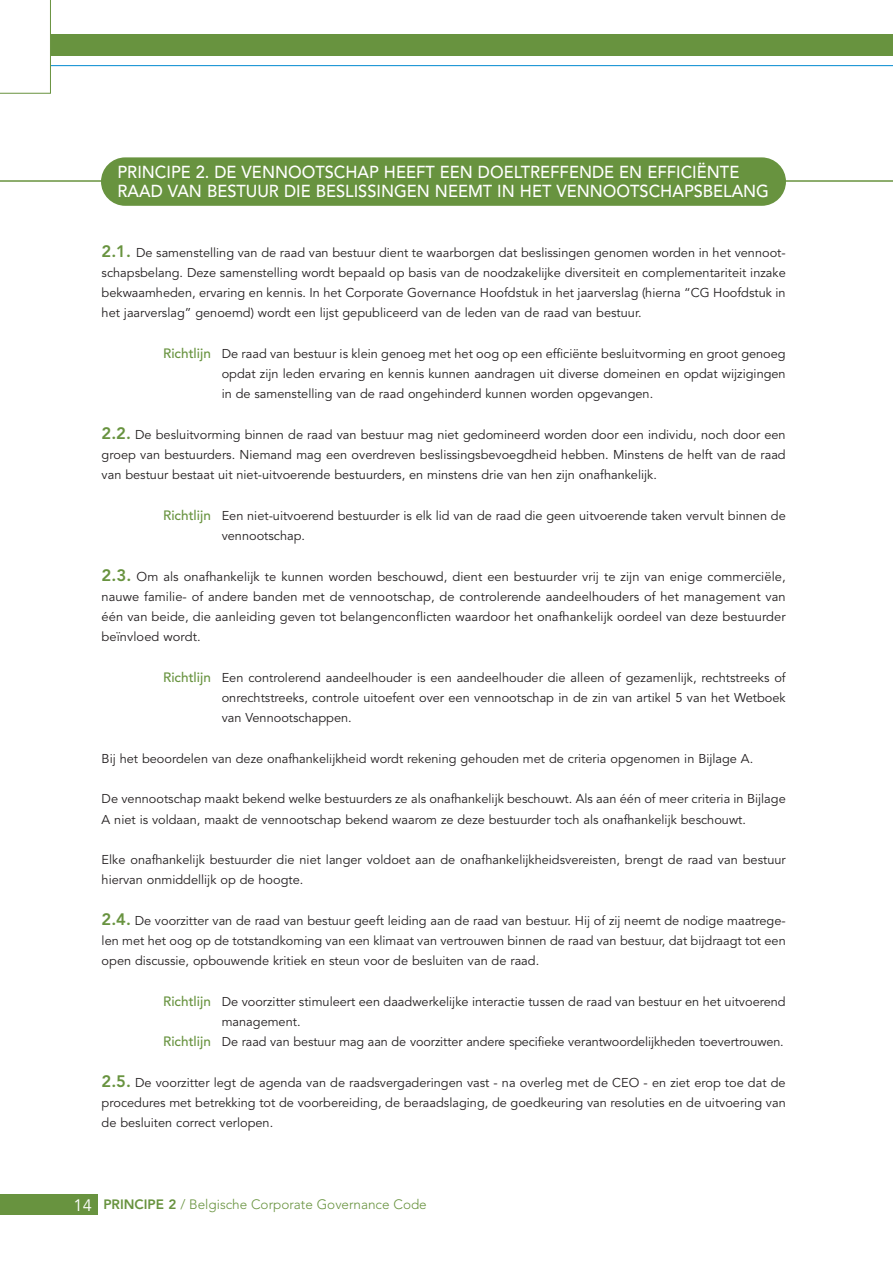
<style>
.page{position:relative;width:893px;height:1263px;background:#fff}
.page>*{position:absolute;margin:0;border:0;box-sizing:border-box;transform-origin:0 0}
.t1{font:500 17.25px/19.5px "Avenir";color:#fff;scale:.95 1}
.t2{font:300 13.5px "Avenir";color:#68933f}
.t3{font:12.75px/20.2px "Avenir";color:#231f20;text-align:justify}
.s1{font-weight:800;font-size:16.5px;color:#68933f}
.s2{font-weight:500;font-size:13.5px;color:#68933f}
.s3{font-weight:400;font-size:16.5px;color:#fff}
.s4{font-weight:800}
</style>
<div class="page">
<div style="left:0;top:1195px;width:97px;height:20px;background:#68933f"></div>
<div style="left:47px;top:34px;width:845px;height:21px;background:#68933f"></div>
<hr style="left:48px;top:65px;width:844px;height:1px;background:#0089d0">
<svg style="left:0;top:0;width:51px;height:94px"></svg>
<hr style="left:0;top:180px;width:892px;height:2px;background:#68933f">
<div style="left:101px;top:157px;width:685px;height:49px;background:#68933f;border-radius:24px"></div>
<h1 class="t1" style="left:118px;top:164px;width:687px">PRINCIPE 2. DE VENNOOTSCHAP HEEFT EEN DOELTREFFENDE EN EFFICIËNTE<br>RAAD VAN BESTUUR DIE BESLISSINGEN NEEMT IN HET VENNOOTSCHAPSBELANG</h1>
<p class="t3" style="left:102px;top:243px;width:685px"><span class="s1">2.1.</span> De samenstelling van de raad van bestuur dient te waarborgen dat beslissingen genomen worden in het vennoot&shy;schapsbelang. Deze samenstelling wordt bepaald op basis van de noodzakelijke diversiteit en complementariteit inzake bekwaamheden, ervaring en kennis. In het Corporate Governance Hoofdstuk in het jaarverslag (hierna “CG Hoofdstuk in het jaarverslag” genoemd) wordt een lijst gepubliceerd van de leden van de raad van bestuur.</p>
<p class="t3" style="left:222px;top:345px;width:565px;text-indent:-59px"><span class="s2">Richtlijn</span> De raad van bestuur is klein genoeg met het oog op een efficiënte besluitvorming en groot genoeg opdat zijn leden ervaring en kennis kunnen aandragen uit diverse domeinen en opdat wijzigingen in de samenstelling van de raad ongehinderd kunnen worden opgevangen.</p>
<p class="t3" style="left:102px;top:426px;width:685px"><span class="s1">2.2.</span> De besluitvorming binnen de raad van bestuur mag niet gedomineerd worden door een individu, noch door een groep van bestuurders. Niemand mag een overdreven beslissingsbevoegdheid hebben. Minstens de helft van de raad van bestuur bestaat uit niet-uitvoerende bestuurders, en minstens drie van hen zijn onafhankelijk.</p>
<p class="t3" style="left:222px;top:507px;width:565px;text-indent:-59px"><span class="s2">Richtlijn</span> Een niet-uitvoerend bestuurder is elk lid van de raad die geen uitvoerende taken vervult binnen de vennootschap.</p>
<p class="t3" style="left:102px;top:567px;width:685px"><span class="s1">2.3.</span> Om als onafhankelijk te kunnen worden beschouwd, dient een bestuurder vrij te zijn van enige commerciële, nauwe familie- of andere banden met de vennootschap, de controlerende aandeelhouders of het management van één van beide, die aanleiding geven tot belangenconflicten waardoor het onafhankelijk oordeel van deze bestuurder beïnvloed wordt.</p>
<p class="t3" style="left:222px;top:669px;width:565px;text-indent:-59px"><span class="s2">Richtlijn</span> Een controlerend aandeelhouder is een aandeelhouder die alleen of gezamenlijk, rechtstreeks of onrechtstreeks, controle uitoefent over een vennootschap in de zin van artikel 5 van het Wetboek van Vennootschappen.</p>
<p class="t3" style="left:102px;top:750px;width:653px">Bij het beoordelen van deze onafhankelijkheid wordt rekening gehouden met de criteria opgenomen in Bijlage A.</p>
<p class="t3" style="left:102px;top:790px;width:685px">De vennootschap maakt bekend welke bestuurders ze als onafhankelijk beschouwt. Als aan één of meer criteria in Bijlage<br>A niet is voldaan, maakt de vennootschap bekend waarom ze deze bestuurder toch als onafhankelijk beschouwt.</p>
<p class="t3" style="left:102px;top:851px;width:685px">Elke onafhankelijk bestuurder die niet langer voldoet aan de onafhankelijkheidsvereisten, brengt de raad van bestuur hiervan onmiddellijk op de hoogte.</p>
<p class="t3" style="left:102px;top:912px;width:685px"><span class="s1">2.4.</span> De voorzitter van de raad van bestuur geeft leiding aan de raad van bestuur. Hij of zij neemt de nodige maatrege&shy;len met het oog op de totstandkoming van een klimaat van vertrouwen binnen de raad van bestuur, dat bijdraagt tot een open discussie, opbouwende kritiek en steun voor de besluiten van de raad.</p>
<p class="t3" style="left:163px;top:993px;width:624px"><span class="s2">Richtlijn</span> De voorzitter stimuleert een daadwerkelijke interactie tussen de raad van bestuur en het uitvoerend</p>
<p class="t3" style="left:222px;top:1013px;width:80px">management.</p>
<p class="t3" style="left:163px;top:1033px;width:622px"><span class="s2">Richtlijn</span> De raad van bestuur mag aan de voorzitter andere specifieke verantwoordelijkheden toevertrouwen.</p>
<p class="t3" style="left:102px;top:1074px;width:685px"><span class="s1">2.5.</span> De voorzitter legt de agenda van de raadsvergaderingen vast - na overleg met de CEO - en ziet erop toe dat de procedures met betrekking tot de voorbereiding, de beraadslaging, de goedkeuring van resoluties en de uitvoering van de besluiten correct verlopen.</p>
<p class="t2" style="left:74px;top:1199px;width:354px"><span class="s3">14</span> <span class="s4">PRINCIPE 2</span> / Belgische Corporate Governance Code</p>
</div>
